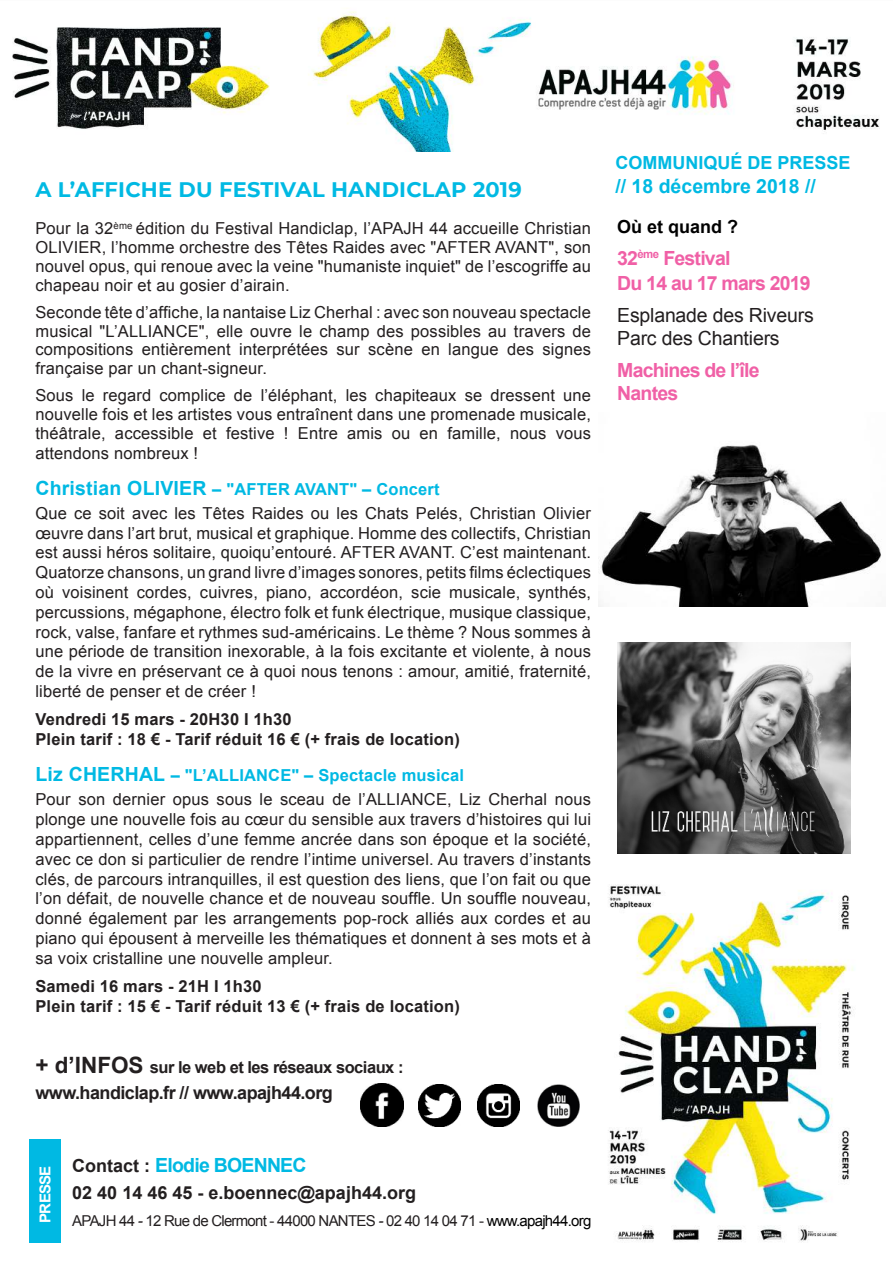
<style>
.page{position:relative;width:893px;height:1263px;background:#fff}
.page>*{position:absolute;margin:0;border:0;box-sizing:border-box;transform-origin:0 0}
.t1{font:700 21px "Montserrat";letter-spacing:.01em;color:#00b9e3}
.t2{font:700 19.5px/25.2px "Arial";letter-spacing:-.04em;color:#f060a6}
.t3{font:19.5px/23.4px "Arial";letter-spacing:-.01em;color:#231f20}
.t4{font:700 19.5px "Arial";letter-spacing:-.04em;color:#00b9e3}
.t5{font:700 19.5px "Arial";color:#00b9e3}
.t6{font:700 18px "Arial";letter-spacing:-.03em;color:#231f20}
.t7{font:700 18px "Arial";color:#231f20}
.t8{font:700 18px "Arial";color:#00b9e3}
.t9{font:700 18px "Arial";color:#000}
.t10{font:16.5px/19.8px "Arial";letter-spacing:.01em;color:#231f20;text-align:justify}
.t11{font:700 16.5px/19.8px "Arial";letter-spacing:.01em;color:#231f20}
.t12{font:700 16.5px "Arial";letter-spacing:-.03em;color:#231f20}
.t13{font:15px "Arial";letter-spacing:-.05em;color:#231f20}
.t14{font:700 15px "Arial";letter-spacing:-.05em;color:#fff}
.s1{font-weight:700;font-size:19.5px;color:#00b9e3}
.s2{font-weight:700;color:#00b9e3}
.s3{font-size:22.5px}
.s4{font-size:18px;color:#231f20}
.s5{font-style:italic}
.s6{color:#000}
</style>
<div class="page">
<div style="left:30px;top:1140px;width:31px;height:103px;background:#00b9e3"></div>
<img style="left:361px;top:1084px;width:43px;height:42px">
<img style="left:478px;top:1084px;width:42px;height:42px">
<img style="left:418px;top:1084px;width:42px;height:42px">
<img style="left:617px;top:642px;width:233px;height:211px">
<img style="left:599px;top:444px;width:282px;height:163px">
<img style="left:12px;top:11px;width:867px;height:140px">
<img style="left:608px;top:884px;width:245px;height:358px">
<img style="left:537px;top:1084px;width:42px;height:42px">
<p class="t1" style="left:35px;top:177px;width:488px">A L’AFFICHE DU FESTIVAL HANDICLAP 2019</p>
<p class="t10" style="left:35px;top:221px;width:557px;line-height:18.8px">Pour la 32<sup>ème</sup> édition du Festival Handiclap, l’APAJH 44 accueille Christian OLIVIER, l’homme orchestre des Têtes Raides avec "AFTER AVANT", son nouvel opus, qui renoue avec la veine "humaniste inquiet" de l’escogriffe au chapeau noir et au gosier d’airain.</p>
<p class="t10" style="left:35px;top:303px;width:557px;line-height:18.8px">Seconde tête d’affiche, la nantaise Liz Cherhal : avec son nouveau spectacle musical "L’ALLIANCE", elle ouvre le champ des possibles au travers de compositions entièrement interprétées sur scène en langue des signes française par un chant-signeur.</p>
<p class="t10" style="left:35px;top:387px;width:557px;line-height:19px">Sous le regard complice de l’éléphant, les chapiteaux se dressent une nouvelle fois et les artistes vous entraînent dans une promenade musicale, théâtrale, accessible et festive ! Entre amis ou en famille, nous vous attendons nombreux !</p>
<p class="t10" style="left:35px;top:478px;width:557px;line-height:24px"><span class="s1">Christian OLIVIER</span> <span class="s2">– "AFTER AVANT" – Concert<br></span>Que ce soit avec les Têtes Raides ou les Chats Pelés, Christian Olivier</p>
<p class="t10" style="left:35px;top:524px;width:557px">œuvre dans l’art brut, musical et graphique. Homme des collectifs, Christian est aussi héros solitaire, quoiqu’entouré. AFTER AVANT. C’est maintenant.<br>Quatorze chansons, un grand livre d’images sonores, petits films éclectiques où voisinent cordes, cuivres, piano, accordéon, scie musicale, synthés, percussions, mégaphone, électro folk et funk électrique, musique classique, rock, valse, fanfare et rythmes sud-américains. Le thème ? Nous sommes à une période de transition inexorable, à la fois excitante et violente, à nous de la vivre en préservant ce à quoi nous tenons : amour, amitié, fraternité, liberté de penser et de créer !</p>
<p class="t11" style="left:35px;top:711px;width:426px">Vendredi 15 mars - 20H30 I 1h30<br>Plein tarif : 18 € - Tarif réduit 16 € (+ frais de location)</p>
<p class="t10" style="left:35px;top:764px;width:557px;line-height:24px"><span class="s1">Liz CHERHAL</span> <span class="s2">– "L’ALLIANCE" – Spectacle musical<br></span>Pour son dernier opus sous le sceau de l’ALLIANCE, Liz Cherhal nous</p>
<p class="t10" style="left:35px;top:811px;width:557px">plonge une nouvelle fois au cœur du sensible aux travers d’histoires qui lui appartiennent, celles d’une femme ancrée dans son époque et la société, avec ce don si particulier de rendre l’intime universel. Au travers d’instants clés, de parcours intranquilles, il est question des liens, que l’on fait ou que l’on défait, de nouvelle chance et de nouveau souffle. Un souffle nouveau, donné également par les arrangements pop-rock alliés aux cordes et au piano qui épousent à merveille les thématiques et donnent à ses mots et à sa voix cristalline une nouvelle ampleur.</p>
<p class="t11" style="left:35px;top:978px;width:426px">Samedi 16 mars - 21H I 1h30<br>Plein tarif : 15 € - Tarif réduit 13 € (+ frais de location)</p>
<p class="t12" style="left:35px;top:1061px;width:370px"><span class="s3">+ d’INFOS</span> sur le web et les réseaux sociaux :</p>
<p class="t6" style="left:35px;top:1086px;width:299px">www.handiclap.fr // www.apajh44.org</p>
<p class="t14" style="left:40px;top:1223px;width:59px;rotate:-90deg">PRESSE</p>
<p class="t4" style="left:72px;top:1157px;width:236px"><span class="s4">Contact :</span> Elodie BOENNEC</p>
<p class="t7" style="left:72px;top:1186px;width:345px">02 40 14 46 45 - e.boennec@apajh44.org</p>
<p class="t13" style="left:72px;top:1215px;width:521px">APAJH 44 <span class="s5">-</span> 12 Rue de Clermont - 44000 NANTES <span class="s5">-</span> 02 40 14 04 71 - <span class="s6">www.apajh44.org</span></p>
<p class="t8" style="left:615px;top:156px;width:237px">COMMUNIQUÉ DE PRESSE</p>
<p class="t5" style="left:615px;top:179px;width:202px">// 18 décembre 2018 //</p>
<p class="t9" style="left:617px;top:220px;width:123px">Où et quand ?</p>
<p class="t2" style="left:617px;top:247px;width:195px">32<sup>ème</sup> Festival<br>Du 14 au 17 mars 2019</p>
<p class="t3" style="left:617px;top:305px;width:198px">Esplanade des Riveurs<br>Parc des Chantiers</p>
<p class="t2" style="left:617px;top:360px;width:144px;line-height:23.4px">Machines de l’île<br>Nantes</p>
</div>
